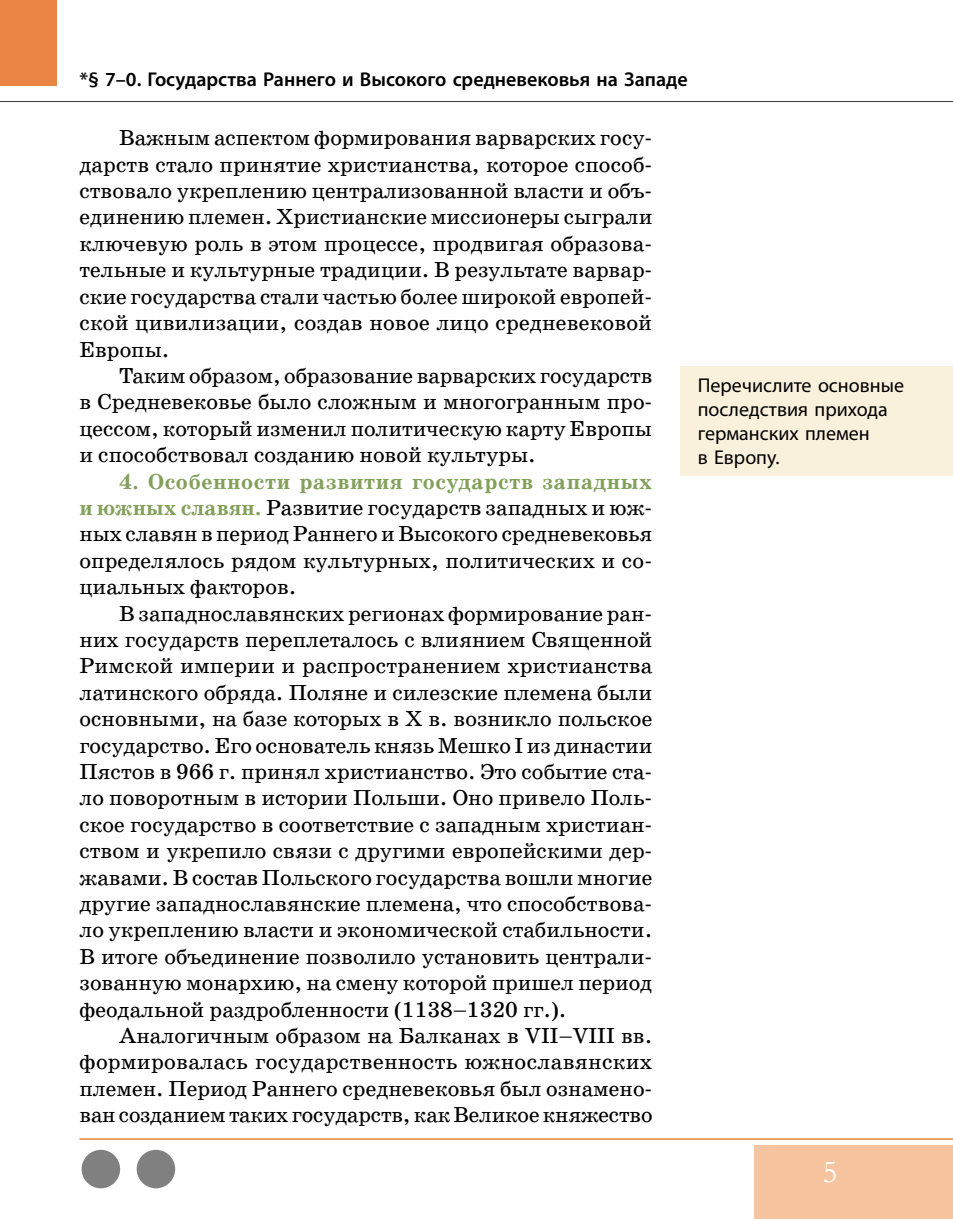
<style>
.page{position:relative;width:953px;height:1219px;background:#fff}
.page>*{position:absolute;margin:0;border:0;box-sizing:border-box;transform-origin:0 0}
.t1{font:32px "Garamond";color:#fff}
.t2{font:22px/26.4px "School Book Web";color:#000;text-align:justify}
.t3{font:20px/24px "Myriad Pro";color:#000}
.t4{font:600 20px "Myriad Pro";color:#000}
.s1{font-weight:700;color:#83a05b}
</style>
<div class="page">
<hr style="left:0;top:101px;width:952px;height:1px;background:#000">
<div style="left:0;top:0;width:57px;height:86px;background:#e98442"></div>
<div style="left:754px;top:1145px;width:198px;height:74px;background:#f6c49f"></div>
<div style="left:82px;top:1150px;width:38px;height:38px;background:#808080;border-radius:50%"></div>
<div style="left:137px;top:1150px;width:38px;height:38px;background:#808080;border-radius:50%"></div>
<hr style="left:79px;top:1138px;width:873px;height:2px;background:#e98442">
<div style="left:680px;top:366px;width:272px;height:109px;background:#faf1dd"></div>
<p class="t4" style="left:79px;top:67px;width:609px">*§ 7–0. Государства Раннего и Высокого средневековья на Западе</p>
<p class="t2" style="left:79px;top:125px;width:574px;text-indent:40px">Важным аспектом формирования варварских госу&shy;дарств стало принятие христианства, которое способ&shy;ствовало укреплению централизованной власти и объ&shy;единению племен. Христианские миссионеры сыграли ключевую роль в этом процессе, продвигая образова&shy;тельные и культурные традиции. В результате варвар&shy;ские государства стали частью более широкой европей&shy;ской цивилизации, создав новое лицо средневековой Европы.</p>
<p class="t2" style="left:79px;top:363px;width:574px;text-indent:40px">Таким образом, образование варварских государств в Средневековье было сложным и многогранным про&shy;цессом, который изменил политическую карту Европы и способствовал созданию новой культуры.</p>
<p class="t2" style="left:79px;top:468px;width:574px;text-indent:40px"><span class="s1">4. Особенности развития государств западных и южных славян.</span> Развитие государств западных и юж&shy;ных славян в период Раннего и Высокого средневековья определялось рядом культурных, политических и со&shy;циальных факторов.</p>
<p class="t2" style="left:79px;top:600px;width:574px;text-indent:40px">В западнославянских регионах формирование ран&shy;них государств переплеталось с влиянием Священной Римской империи и распространением христианства латинского обряда. Поляне и силезские племена были основными, на базе которых в X в. возникло польское государство. Его основатель князь Мешко I из династии Пястов в 966 г. принял христианство. Это событие ста&shy;ло поворотным в истории Польши. Оно привело Поль&shy;ское государство в соответствие с западным христиан&shy;ством и укрепило связи с другими европейскими дер&shy;жавами. В состав Польского государства вошли многие другие западнославянские племена, что способствова&shy;ло укреплению власти и экономической стабильности.<br>В итоге объединение позволило установить централи&shy;зованную монархию, на смену которой пришел период феодальной раздробленности (1138–1320 гг.).</p>
<p class="t2" style="left:79px;top:1023px;width:574px;text-indent:40px">Аналогичным образом на Балканах в VII–VIII вв. формировалась государственность южнославянских племен. Период Раннего средневековья был ознамено&shy;ван созданием таких государств, как Великое княжество</p>
<p class="t3" style="left:697px;top:373px;width:208px">Перечислите основные последствия прихода германских племен<br>в Европу.</p>
<h1 class="t1" style="left:822px;top:1150px;width:17px">5</h1>
</div>
